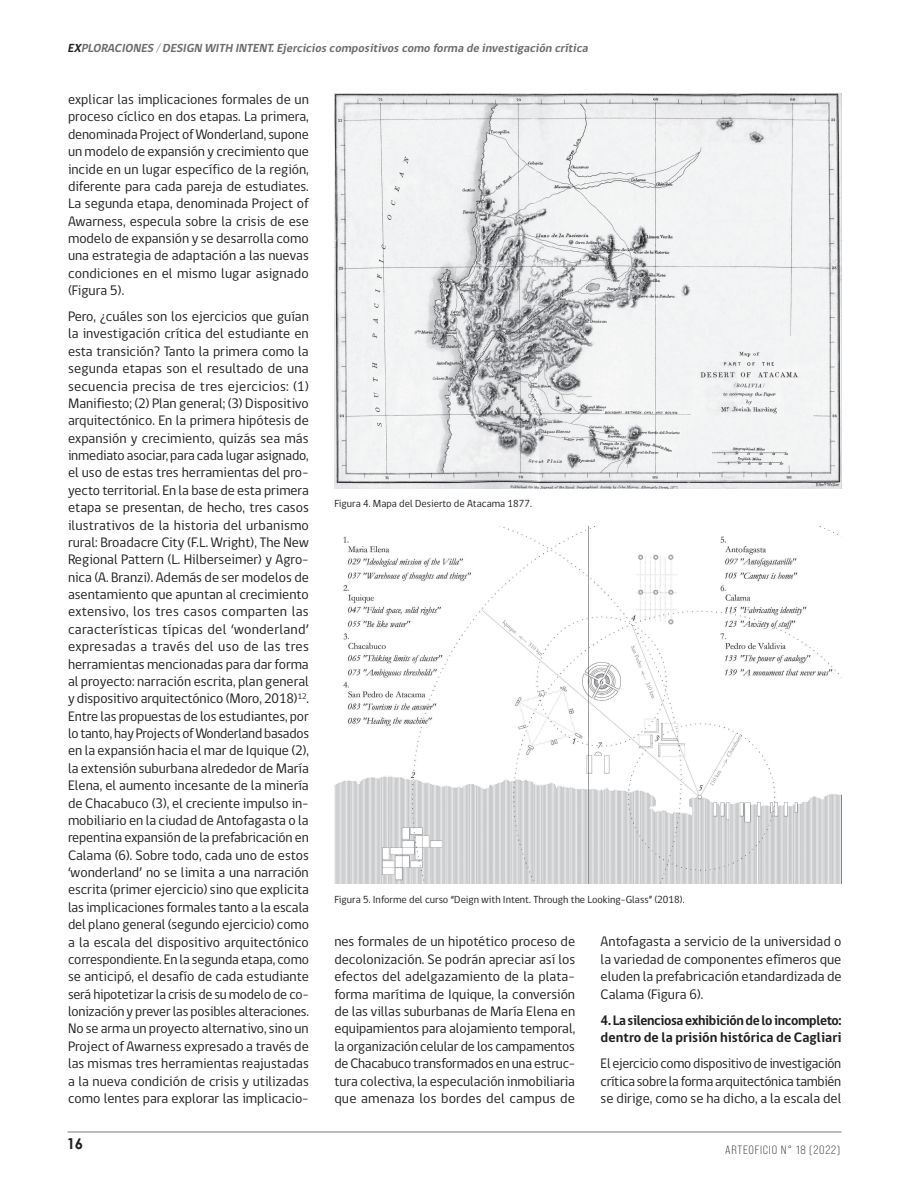
<style>
.page{position:relative;width:918px;height:1188px;background:#fff}
.page>*{position:absolute;margin:0;border:0;box-sizing:border-box;transform-origin:0 0}
.t1{font:700 15px "Century Gothic";color:#231f20}
.t2{font:14.1px/17.4px "gob CL";color:#231f20;text-align:justify}
.t3{font:700 14.1px/17.4px "gob CL";letter-spacing:-.025em;color:#231f20}
.t4{font:italic 700 12px "gob CL";color:#6c6d70}
.t5{font:12px "Bebas Neue Pro Sm E Bk";letter-spacing:.06em;color:#3e3e3f}
.t6{font:10.5px "gob CL";color:#231f20}
.s1{color:#231f20}
</style>
<div class="page">
<hr style="left:68px;top:1132px;width:773px;height:1px;background:#231f20">
<img style="left:334px;top:526px;width:507px;height:357px">
<img style="left:334px;top:94px;width:507px;height:395px">
<p class="t4" style="left:68px;top:40px;width:525px"><span class="s1">EX</span>PLORACIONES /DESIGN WITH INTENT.Ejercicioscompositivoscomo forma de investigación crítica</p>
<p class="t2" style="left:68px;top:91px;width:242px">explicar las implicaciones formales de un proceso cíclico en dos etapas. La primera, denominada Project of Wonderland, supone un modelo de expansión y crecimiento que incide en un lugar específico de la región, diferente para cada pareja de estudiates.<br>La segunda etapa, denominada Project of Awarness, especula sobre la crisis de ese modelo de expansión y se desarrolla como una estrategia de adaptación a las nuevas condiciones en el mismo lugar asignado (Figura 5).</p>
<p class="t2" style="left:68px;top:308px;width:242px">Pero, ¿cuáles son los ejercicios que guían la investigación crítica del estudiante en esta transición? Tanto la primera como la segunda etapas son el resultado de una secuencia precisa de tres ejercicios: (1)<br>Manifiesto; (2) Plan general; (3) Dispositivo arquitectónico. En la primera hipótesis de expansión y crecimiento, quizás sea más inmediato asociar, para cada lugar asignado, el uso de estas tres herramientas del pro&shy;yecto territorial. En la base de esta primera etapa se presentan, de hecho, tres casos ilustrativos de la historia del urbanismo rural: Broadacre City (F.L. Wright), The New Regional Pattern (L. Hilberseimer) y Agro&shy;nica (A. Branzi). Además de ser modelos de asentamiento que apuntan al crecimiento extensivo, los tres casos comparten las características típicas del ‘wonderland’ expresadas a través del uso de las tres herramientas mencionadas para dar forma al proyecto: narración escrita, plan general y dispositivo arquitectónico (Moro, 2018)<sup>12</sup>.<br>Entre las propuestas de los estudiantes, por lo tanto, hay Projects of Wonderland basados en la expansión hacia el mar de Iquique (2), la extensión suburbana alrededor de María Elena, el aumento incesante de la minería de Chacabuco (3), el creciente impulso in&shy;mobiliario en la ciudad de Antofagasta o la repentina expansión de la prefabricación en Calama (6). Sobre todo, cada uno de estos ‘wonderland’ no se limita a una narración escrita (primer ejercicio) sino que explicita las implicaciones formales tanto a la escala del plano general (segundo ejercicio) como a la escala del dispositivo arquitectónico correspondiente. En la segunda etapa, como se anticipó, el desafío de cada estudiante será hipotetizar la crisis de su modelo de co&shy;lonización y prever las posibles alteraciones.<br>No se arma un proyecto alternativo, sino un Project of Awarness expresado a través de las mismas tres herramientas reajustadas a la nueva condición de crisis y utilizadas como lentes para explorar las implicacio-</p>
<p class="t1" style="left:67px;top:1133px;width:18px">16</p>
<p class="t6" style="left:334px;top:496px;width:199px">Figura 4. Mapa del Desierto de Atacama 1877.</p>
<p class="t6" style="left:334px;top:892px;width:352px">Figura 5. Informe del curso “Deign with Intent. Through the Looking-Glass” (2018).</p>
<p class="t2" style="left:334px;top:933px;width:242px">nes formales de un hipotético proceso de decolonización. Se podrán apreciar así los efectos del adelgazamiento de la plata&shy;forma marítima de Iquique, la conversión de las villas suburbanas de María Elena en equipamientos para alojamiento temporal, la organización celular de los campamentos de Chacabuco transformados en una estruc&shy;tura colectiva, la especulación inmobiliaria que amenaza los bordes del campus de</p>
<p class="t2" style="left:601px;top:933px;width:242px">Antofagasta a servicio de la universidad o la variedad de componentes efímeros que eluden la prefabricación etandardizada de Calama (Figura 6).</p>
<p class="t3" style="left:601px;top:1012px;width:242px">4. La silenciosa exhibición de lo incompleto: dentro de la prisión histórica de Cagliari</p>
<p class="t2" style="left:601px;top:1055px;width:242px">El ejercicio como dispositivo de investigación crítica sobre la forma arquitectónica también se dirige, como se ha dicho, a la escala del</p>
<p class="t5" style="left:725px;top:1143px;width:117px">ARTEOFICIO N° 18 (2022)</p>
</div>
